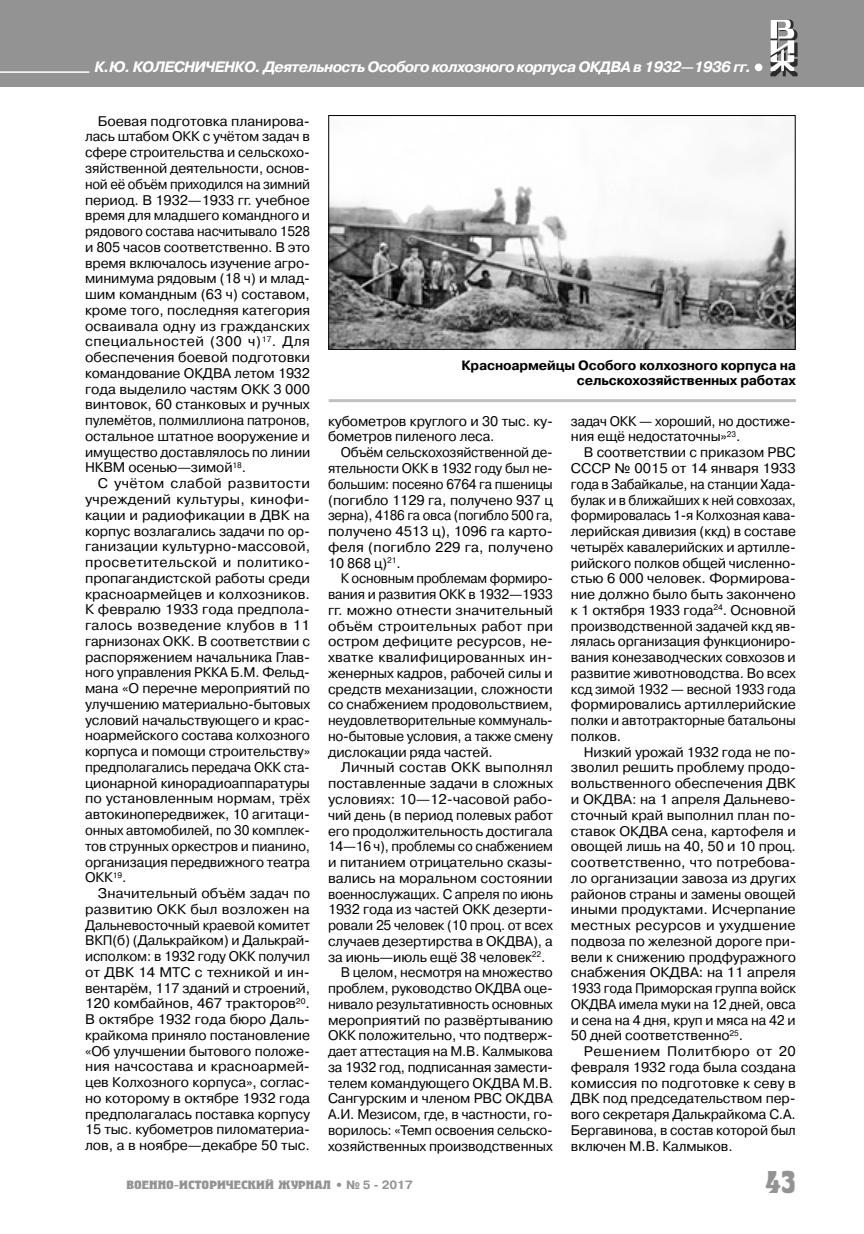
<style>
.page{position:relative;width:864px;height:1234px;background:#fff}
.page>*{position:absolute;margin:0;border:0;box-sizing:border-box;transform-origin:0 0}
.t1{font:700 31.5px "Herold C";color:#939393}
.t2{font:italic 700 15px "Pragmatica C";letter-spacing:-.04em;color:#fff}
.t3{font:13.95px/15.8px "Pragmatica C";letter-spacing:-.01em;color:#000;text-align:justify}
.t4{font:13.95px/15.8px "Pragmatica C";letter-spacing:-.01em;color:#000;text-align:justify;scale:.95 1}
.t5{font:13.95px/15.8px "Pragmatica C";letter-spacing:-.01em;color:#000;text-align:justify;scale:.96 1}
.t6{font:13.95px "Pragmatica C";letter-spacing:.01em;color:#000}
.t7{font:700 13.5px/15px "Pragmatica C";letter-spacing:-.01em;color:#000;text-align:right}
.t8{font:700 12px "Herold C";color:#939393;scale:1.2 1}
.s1{font-family:"Pragmatica C"}
</style>
<div class="page">
<div style="left:0;top:0;width:863px;height:87px;background:#939393"></div>
<div style="left:754px;top:64px;width:8px;height:7px;background:#fff;border-radius:50%"></div>
<svg style="left:770px;top:20px;width:27px;height:56px"></svg>
<hr style="left:0;top:71px;width:89px;height:2px;background:#fff">
<img style="left:330px;top:151px;width:463px;height:197px">
<div style="left:328px;top:115px;width:467px;height:235px;border:1px solid #000"></div>
<hr style="left:328px;top:399px;width:467px;height:3px;background:#c0c0c0">
<p class="t2" style="left:94px;top:58px;width:658px">К.Ю. КОЛЕСНИЧЕНКО. Деятельность Особого колхозного корпуса ОКДВА в 1932—1936 гг.</p>
<p class="t3" style="left:85px;top:113px;width:226px;text-indent:13px">Боевая подготовка планирова&shy;лась штабом ОКК с учётом задач в сфере строительства и сельскохо&shy;зяйственной деятельности, основ&shy;ной её объём приходился на зимний период. В 1932—1933 гг. учебное время для младшего командного и рядового состава насчитывало 1528 и 805 часов соответственно. В это время включалось изучение агро&shy;минимума рядовым (18 ч) и млад&shy;шим командным (63 ч) составом, кроме того, последняя категория осваивала одну из гражданских специальностей (300 ч)<sup>17</sup>. Для обеспечения боевой подготовки командование ОКДВА летом 1932 года выделило частям ОКК 3 000 винтовок, 60 станковых и ручных пулемётов, полмиллиона патронов, остальное штатное вооружение и имущество доставлялось по линии НКВМ осенью—зимой<sup>18</sup>.</p>
<p class="t3" style="left:85px;top:475px;width:226px;text-indent:13px">С учётом слабой развитости учреждений культуры, кинофи&shy;кации и радиофикации в ДВК на корпус возлагались задачи по ор&shy;ганизации культурно-массовой, просветительской и политико&shy;пропагандистской работы среди красноармейцев и колхозников.<br>К февралю 1933 года предпола&shy;галось возведение клубов в 11 гарнизонах ОКК. В соответствии с распоряжением начальника Глав&shy;ного управления РККА Б.М. Фельд&shy;мана «О перечне мероприятий по улучшению материально-бытовых условий начальствующего и крас&shy;ноармейского состава колхозного корпуса и помощи строительству» предполагались передача ОКК ста&shy;ционарной кинорадиоаппаратуры по установленным нормам, трёх автокинопередвижек, 10 агитаци&shy;онных автомобилей, по 30 комплек&shy;тов струнных оркестров и пианино, организация передвижного театра ОКК<sup>19</sup>.</p>
<p class="t3" style="left:85px;top:885px;width:226px;text-indent:13px">Значительный объём задач по развитию ОКК был возложен на Дальневосточный краевой комитет ВКП(б) (Далькрайком) и Далькрай&shy;исполком: в 1932 году ОКК получил от ДВК 14 МТС с техникой и ин&shy;вентарём, 117 зданий и строений, 120 комбайнов, 467 тракторов<sup>20</sup>.<br>В октябре 1932 года бюро Даль&shy;крайкома приняло постановление «Об улучшении бытового положе&shy;ния начсостава и красноармей&shy;цев Колхозного корпуса», соглас&shy;но которому в октябре 1932 года предполагалась поставка корпусу 15 тыс. кубометров пиломатериа&shy;лов, а в ноябре—декабре 50 тыс.</p>
<p class="t7" style="left:461px;top:358px;width:336px">Красноармейцы Особого колхозного корпуса на сельскохозяйственных работах</p>
<p class="t3" style="left:328px;top:413px;width:226px">кубометров круглого и 30 тыс. ку&shy;бометров пиленого леса.</p>
<p class="t5" style="left:328px;top:444px;width:236px;text-indent:13px">Объём сельскохозяйственной де&shy;ятельности ОКК в 1932 году был не&shy;большим: посеяно 6764 га пшеницы (погибло 1129 га, получено 937 ц зерна), 4186 га овса (погибло 500 га, получено 4513 ц), 1096 га карто&shy;феля (погибло 229 га, получено 10 868 ц)<sup>21</sup>.</p>
<p class="t4" style="left:328px;top:570px;width:238px;text-indent:13px">К основным проблемам формиро&shy;вания и развития ОКК в 1932—1933 гг. можно отнести значительный объём строительных работ при остром дефиците ресурсов, не&shy;хватке квалифицированных ин&shy;женерных кадров, рабочей силы и средств механизации, сложности со снабжением продовольствием, неудовлетворительные коммуналь&shy;но-бытовые условия, а также смену дислокации ряда частей.</p>
<p class="t6" style="left:340px;top:759px;width:213px">Личный состав ОКК выполнял</p>
<p class="t3" style="left:328px;top:775px;width:226px">поставленные задачи в сложных</p>
<p class="t3" style="left:328px;top:791px;width:226px">условиях: 10—12-часовой рабо-</p>
<p class="t3" style="left:328px;top:807px;width:226px">чий день (в период полевых работ</p>
<p class="t3" style="left:328px;top:822px;width:226px">его продолжительность достигала</p>
<p class="t4" style="left:328px;top:838px;width:238px">14—16 ч), проблемы со снабжением</p>
<p class="t3" style="left:328px;top:854px;width:226px">и питанием отрицательно сказы-</p>
<p class="t3" style="left:328px;top:870px;width:226px">вались на моральном состоянии</p>
<p class="t5" style="left:328px;top:885px;width:236px">военнослужащих. С апреля по июнь</p>
<p class="t3" style="left:328px;top:901px;width:226px">1932 года из частей ОКК дезерти-</p>
<p class="t3" style="left:328px;top:917px;width:226px">ровали 25 человек (10 проц. от всех</p>
<p class="t3" style="left:328px;top:933px;width:226px">случаев дезертирства в ОКДВА), а</p>
<p class="t3" style="left:328px;top:948px;width:219px">за июнь—июль ещё 38 человек<sup>22</sup>.</p>
<p class="t3" style="left:340px;top:964px;width:213px">В целом, несмотря на множество</p>
<p class="t3" style="left:328px;top:980px;width:226px">проблем, руководство ОКДВА оце-</p>
<p class="t3" style="left:328px;top:996px;width:226px">нивало результативность основных</p>
<p class="t3" style="left:328px;top:1011px;width:226px">мероприятий по развёртыванию</p>
<p class="t3" style="left:328px;top:1027px;width:226px">ОКК положительно, что подтверж-</p>
<p class="t3" style="left:328px;top:1043px;width:226px">дает аттестация на М.В. Калмыкова</p>
<p class="t3" style="left:328px;top:1059px;width:226px">за 1932 год, подписанная замести-</p>
<p class="t3" style="left:328px;top:1074px;width:226px">телем командующего ОКДВА М.В.</p>
<p class="t3" style="left:328px;top:1090px;width:226px">Сангурским и членом РВС ОКДВА</p>
<p class="t3" style="left:328px;top:1106px;width:226px">А.И. Мезисом, где, в частности, го-</p>
<p class="t3" style="left:328px;top:1122px;width:226px">ворилось: «Темп освоения сельско-</p>
<p class="t3" style="left:328px;top:1137px;width:226px">хозяйственных производственных</p>
<p class="t3" style="left:570px;top:413px;width:226px">задач ОКК — хороший, но достиже&shy;ния ещё недостаточны»<sup>23</sup>.</p>
<p class="t3" style="left:570px;top:444px;width:226px;text-indent:13px">В соответствии с приказом РВС СССР № 0015 от 14 января 1933 года в Забайкалье, на станции Хада&shy;булак и в ближайших к ней совхозах, формировалась 1-я Колхозная кава&shy;лерийская дивизия (ккд) в составе четырёх кавалерийских и артилле&shy;рийского полков общей численно&shy;стью 6 000 человек. Формирова&shy;ние должно было быть закончено к 1 октября 1933 года<sup>24</sup>. Основной производственной задачей ккд яв&shy;лялась организация функциониро&shy;вания конезаводческих совхозов и развитие животноводства. Во всех ксд зимой 1932 — весной 1933 года формировались артиллерийские полки и автотракторные батальоны полков.</p>
<p class="t3" style="left:570px;top:744px;width:226px;text-indent:13px">Низкий урожай 1932 года не по&shy;зволил решить проблему продо&shy;вольственного обеспечения ДВК и ОКДВА: на 1 апреля Дальнево&shy;сточный край выполнил план по&shy;ставок ОКДВА сена, картофеля и овощей лишь на 40, 50 и 10 проц. соответственно, что потребова&shy;ло организации завоза из других районов страны и замены овощей иными продуктами. Исчерпание местных ресурсов и ухудшение подвоза по железной дороге при&shy;вели к снижению продфуражного снабжения ОКДВА: на 11 апреля 1933 года Приморская группа войск ОКДВА имела муки на 12 дней, овса и сена на 4 дня, круп и мяса на 42 и 50 дней соответственно<sup>25</sup>.</p>
<p class="t3" style="left:570px;top:1043px;width:226px;text-indent:13px">Решением Политбюро от 20 февраля 1932 года была создана комиссия по подготовке к севу в ДВК под председательством пер&shy;вого секретаря Далькрайкома С.А.<br>Бергавинова, в состав которой был включен М.В. Калмыков.</p>
<p class="t8" style="left:126px;top:1179px;width:240px">ВОЕННО-ИСТОРИЧЕСКИЙ ЖУРНАЛ <span class="s1">• № 5 - 2017</span></p>
<h1 class="t1" style="left:765px;top:1166px;width:32px">43</h1>
</div>
